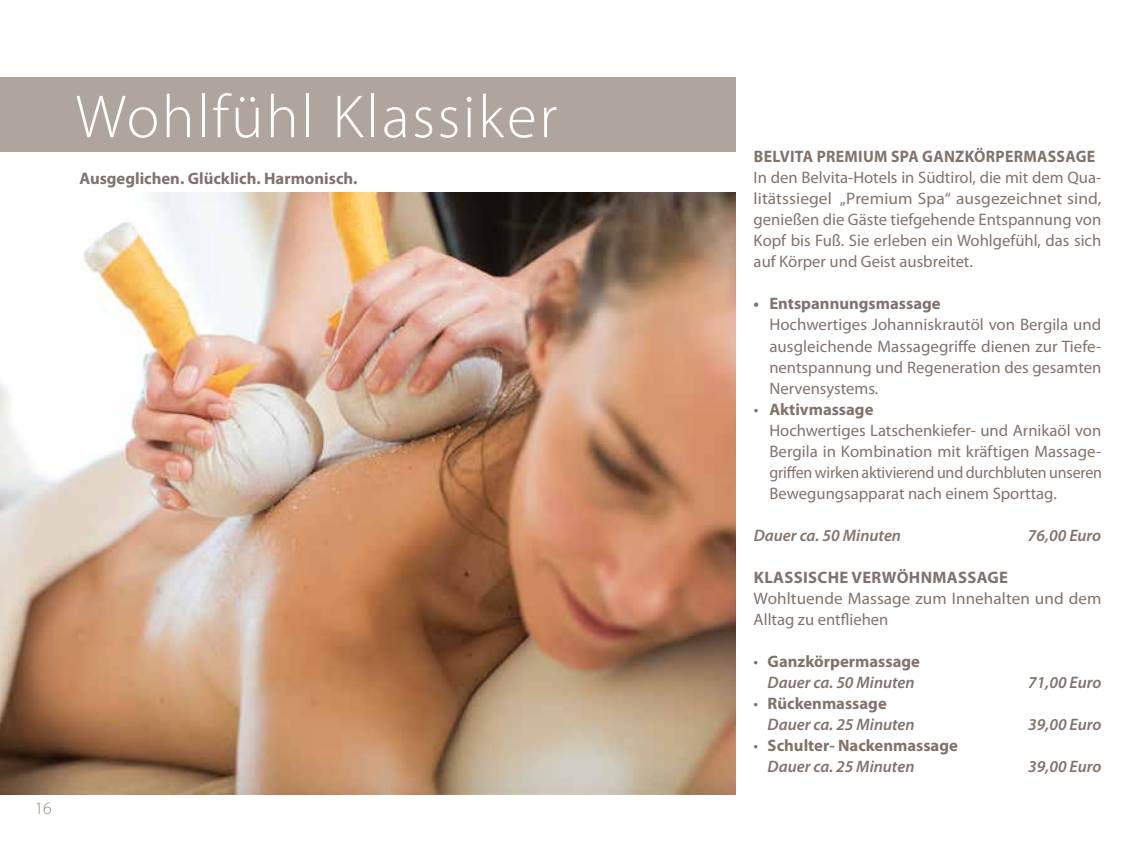
<style>
.page{position:relative;width:1141px;height:844px;background:#fff}
.page>*{position:absolute;margin:0;border:0;box-sizing:border-box;transform-origin:0 0}
.t1{font:300 61.25px "Myriad Pro";letter-spacing:.04em;color:#fff}
.t2{font:300 17.5px "Myriad Pro";color:#978b82}
.t3{font:16.62px/21px "Myriad Pro";color:#81736a;text-align:justify}
.t4{font:700 16.62px/21px "Myriad Pro";color:#81736a;text-align:center}
.t5{font:italic 600 16.62px/21px "Myriad Pro";color:#81736a}
.t6{font:700 16.62px "Myriad Pro";letter-spacing:.02em;color:#81736a;scale:.95 1}
.t7{font:700 16.62px "Myriad Pro";letter-spacing:.02em;color:#81736a}
.s1{font-weight:700}
.s2{font-weight:400}
.s3{font-weight:600;font-style:italic}
.s4{font-weight:400;font-style:normal}
.s5{font-weight:700;font-style:normal}
</style>
<div class="page">
<div style="left:0;top:77px;width:735px;height:74px;background:#afa59e"></div>
<img style="left:0;top:192px;width:735px;height:602px">
<h1 class="t1" style="left:76px;top:80px;width:483px">Wohlfühl Klassiker</h1>
<p class="t4" style="left:79px;top:167px;width:280px">Ausgeglichen. Glücklich. Harmonisch.</p>
<p class="t2" style="left:35px;top:797px;width:19px">16</p>
<p class="t6" style="left:754px;top:146px;width:361px">BELVITA PREMIUM SPA GANZKÖRPERMASSAGE</p>
<p class="t3" style="left:754px;top:167px;width:349px">In den Belvita-Hotels in Südtirol, die mit dem Qua&shy;litätssiegel „Premium Spa“ ausgezeichnet sind, genießen die Gäste tiefgehende Entspannung von Kopf bis Fuß. Sie erleben ein Wohlgefühl, das sich auf Körper und Geist ausbreitet.</p>
<p class="t4" style="left:754px;top:293px;width:188px">• Entspannungsmassage</p>
<p class="t3" style="left:769px;top:314px;width:333px">Hochwertiges Johanniskrautöl von Bergila und ausgleichende Massagegriffe dienen zur Tiefe&shy;nentspannung und Regeneration des gesamten Nervensystems.</p>
<p class="t3" style="left:769px;top:398px;width:334px;text-align:left;text-indent:-16px">• <span class="s1">Aktivmassage<br></span>Hochwertiges Latschenkiefer- und Arnikaöl von Bergila in Kombination mit kräftigen Massage&shy;griffen wirken aktivierend und durchbluten unseren Bewegungsapparat nach einem Sporttag.</p>
<p class="t5" style="left:754px;top:524px;width:149px">Dauer ca. 50 Minuten</p>
<p class="t5" style="left:1028px;top:524px;width:75px">76,00 Euro</p>
<p class="t7" style="left:754px;top:566px;width:256px">KLASSISCHE VERWÖHNMASSAGE</p>
<p class="t3" style="left:754px;top:587px;width:349px">Wohltuende Massage zum Innehalten und dem<br>Alltag zu entfliehen</p>
<p class="t4" style="left:754px;top:650px;width:168px"><span class="s2">•</span> Ganzkörpermassage<br><span class="s3">Dauer ca. 50 Minuten</span></p>
<p class="t5" style="left:1028px;top:671px;width:75px">71,00 Euro</p>
<p class="t5" style="left:768px;top:692px;width:149px;text-indent:-14px"><span class="s4">•</span> <span class="s5">Rückenmassage<br></span>Dauer ca. 25 Minuten</p>
<p class="t4" style="left:768px;top:734px;width:192px;text-align:left;text-indent:-14px"><span class="s2">•</span> Schulter- Nackenmassage<br><span class="s3">Dauer ca. 25 Minuten</span></p>
<p class="t5" style="left:1028px;top:713px;width:75px">39,00 Euro</p>
<p class="t5" style="left:1028px;top:755px;width:75px">39,00 Euro</p>
</div>
